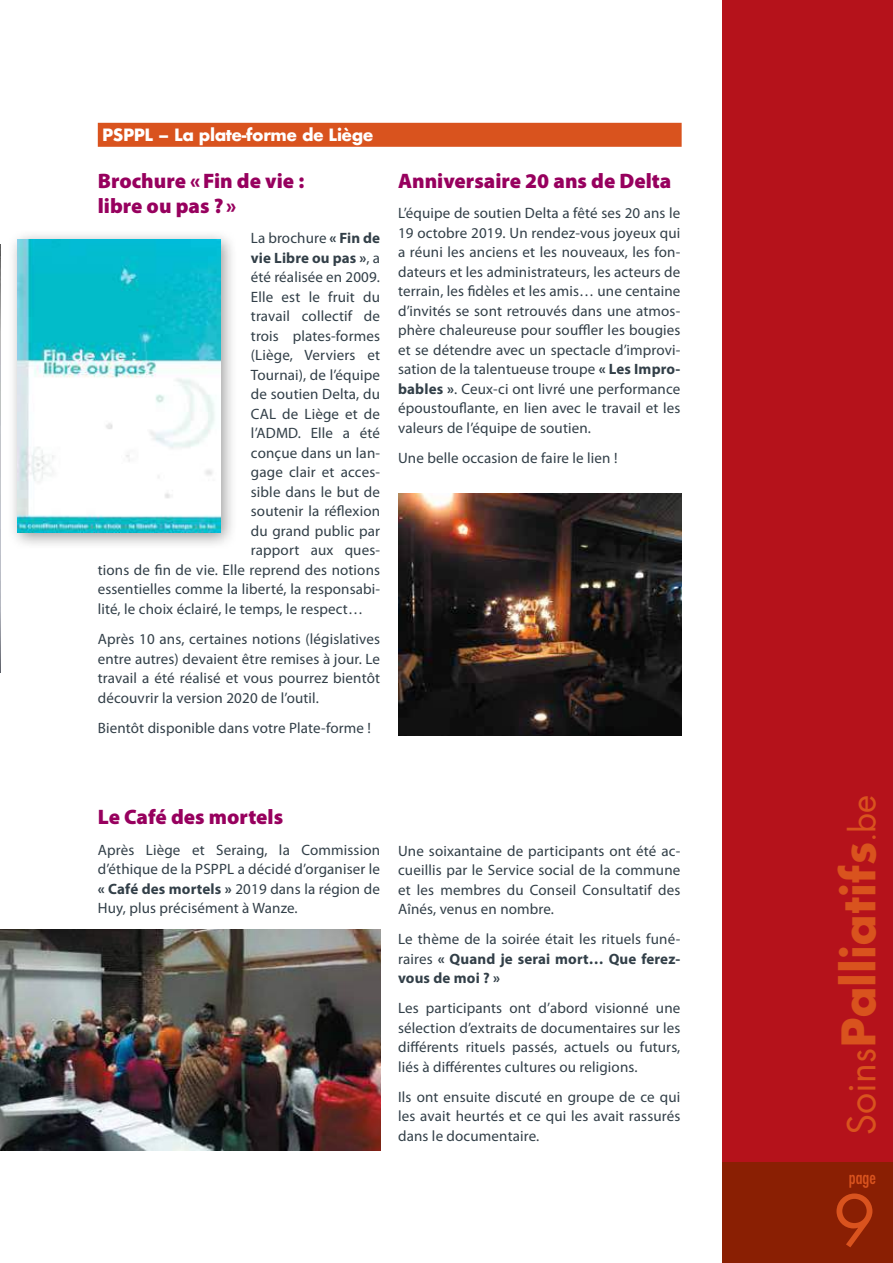
<style>
.page{position:relative;width:893px;height:1263px;background:#fff}
.page>*{position:absolute;margin:0;border:0;box-sizing:border-box;transform-origin:0 0}
.t1{font:69.15px "Futura";color:#d9531e}
.t2{font:700 45px "Futura";color:#d9531e}
.t3{font:900 21px/25.2px "Myriad Pro";color:#97005e}
.t4{font:condensed 18px "Futura";color:#d9531e}
.t5{font:700 16.5px "Futura";letter-spacing:-.025em;color:#fff}
.t6{font:15px/19.5px "Myriad Pro";letter-spacing:.01em;color:#323f48;text-align:justify}
.t7{font:700 15px "Myriad Pro";letter-spacing:.01em;color:#323f48}
.s1{font-weight:700}
.s2{font-weight:400}
.s3{font-weight:400;font-size:37.5px}
.s4{font-weight:400;font-size:31.2px}
.s5{font-weight:400;font-size:34.65px}
</style>
<div class="page">
<div style="left:722px;top:0;width:171px;height:1189px;background:#b5121b"></div>
<div style="left:722px;top:1162px;width:171px;height:101px;background:#8a1f03"></div>
<div style="left:98px;top:123px;width:584px;height:24px;background:#d9531e"></div>
<div style="left:7px;top:229px;width:231px;height:321px;background:#000;opacity:.4"></div>
<img style="left:18px;top:240px;width:203px;height:293px">
<img style="left:398px;top:493px;width:284px;height:243px">
<img style="left:0;top:929px;width:380px;height:221px">
<img style="left:0;top:244px;width:1px;height:428px">
<p class="t5" style="left:102px;top:123px;width:273px">PSPPL – La plate-forme de Liège</p>
<h3 class="t3" style="left:98px;top:168px;width:208px">Brochure «Fin de vie : libre ou pas ? »</h3>
<p class="t6" style="left:251px;top:229px;width:131px">La brochure <span class="s1">« Fin de</span></p>
<p class="t7" style="left:251px;top:249px;width:131px">vie Libre ou pas »<span class="s2">, a</span></p>
<p class="t6" style="left:251px;top:268px;width:131px">été réalisée en 2009.</p>
<p class="t6" style="left:251px;top:287px;width:131px">Elle est le fruit du</p>
<p class="t6" style="left:251px;top:307px;width:131px">travail collectif de</p>
<p class="t6" style="left:251px;top:326px;width:131px">trois plates-formes</p>
<p class="t6" style="left:251px;top:346px;width:131px">(Liège, Verviers et</p>
<p class="t6" style="left:251px;top:365px;width:131px">Tournai), de l’équipe</p>
<p class="t6" style="left:251px;top:385px;width:131px">de soutien Delta, du</p>
<p class="t6" style="left:251px;top:404px;width:131px">CAL de Liège et de</p>
<p class="t6" style="left:251px;top:424px;width:131px">l’ADMD. Elle a été</p>
<p class="t6" style="left:251px;top:443px;width:131px">conçue dans un lan-</p>
<p class="t6" style="left:251px;top:463px;width:131px">gage clair et acces-</p>
<p class="t6" style="left:251px;top:482px;width:131px">sible dans le but de</p>
<p class="t6" style="left:251px;top:502px;width:131px">soutenir la réflexion</p>
<p class="t6" style="left:251px;top:521px;width:131px">du grand public par</p>
<p class="t6" style="left:251px;top:541px;width:131px">rapport aux ques-</p>
<p class="t6" style="left:98px;top:560px;width:284px">tions de fin de vie. Elle reprend des notions</p>
<p class="t6" style="left:98px;top:580px;width:284px">essentielles comme la liberté, la responsabi-</p>
<p class="t6" style="left:98px;top:599px;width:267px">lité, le choix éclairé, le temps, le respect…</p>
<p class="t6" style="left:98px;top:629px;width:284px">Après 10 ans, certaines notions (législatives entre autres) devaient être remises à jour. Le travail a été réalisé et vous pourrez bientôt découvrir la version 2020 de l’outil.</p>
<p class="t6" style="left:98px;top:718px;width:275px">Bientôt disponible dans votre Plate-forme !</p>
<h3 class="t3" style="left:398px;top:168px;width:275px">Anniversaire 20 ans de Delta</h3>
<p class="t6" style="left:398px;top:204px;width:284px">L’équipe de soutien Delta a fêté ses 20 ans le 19 octobre 2019. Un rendez-vous joyeux qui a réuni les anciens et les nouveaux, les fon&shy;dateurs et les administrateurs, les acteurs de terrain, les fidèles et les amis… une centaine d’invités se sont retrouvés dans une atmos&shy;phère chaleureuse pour souffler les bougies et se détendre avec un spectacle d’improvi&shy;sation de la talentueuse troupe <span class="s1">« Les Impro&shy;bables »</span>. Ceux-ci ont livré une performance époustouflante, en lien avec le travail et les valeurs de l’équipe de soutien.</p>
<p class="t6" style="left:398px;top:448px;width:221px">Une belle occasion de faire le lien !</p>
<h3 class="t3" style="left:98px;top:805px;width:187px">Le Café des mortels</h3>
<p class="t6" style="left:98px;top:840px;width:284px">Après Liège et Seraing, la Commission d’éthique de la PSPPL a décidé d’organiser le <span class="s1">« Café des mortels »</span> 2019 dans la région de Huy, plus précisément à Wanze.</p>
<p class="t6" style="left:398px;top:841px;width:284px">Une soixantaine de participants ont été ac&shy;cueillis par le Service social de la commune et les membres du Conseil Consultatif des Aînés, venus en nombre.</p>
<p class="t6" style="left:398px;top:930px;width:284px">Le thème de la soirée était les rituels funé&shy;raires <span class="s1">« Quand je serai mort… Que ferez&shy;vous de moi ? »</span></p>
<p class="t6" style="left:398px;top:999px;width:284px">Les participants ont d’abord visionné une sélection d’extraits de documentaires sur les différents rituels passés, actuels ou futurs, liés à différentes cultures ou religions.</p>
<p class="t6" style="left:398px;top:1087px;width:284px">Ils ont ensuite discuté en groupe de ce qui les avait heurtés et ce qui les avait rassurés dans le documentaire.</p>
<h2 class="t2" style="left:826px;top:1135px;width:342px;rotate:-90deg"><span class="s3">Soins</span>Palliatifs<span class="s4">.</span><span class="s5">be</span></h2>
<p class="t4" style="left:849px;top:1166px;width:29px">page</p>
<h1 class="t1" style="left:833px;top:1173px;width:44px">9</h1>
</div>
